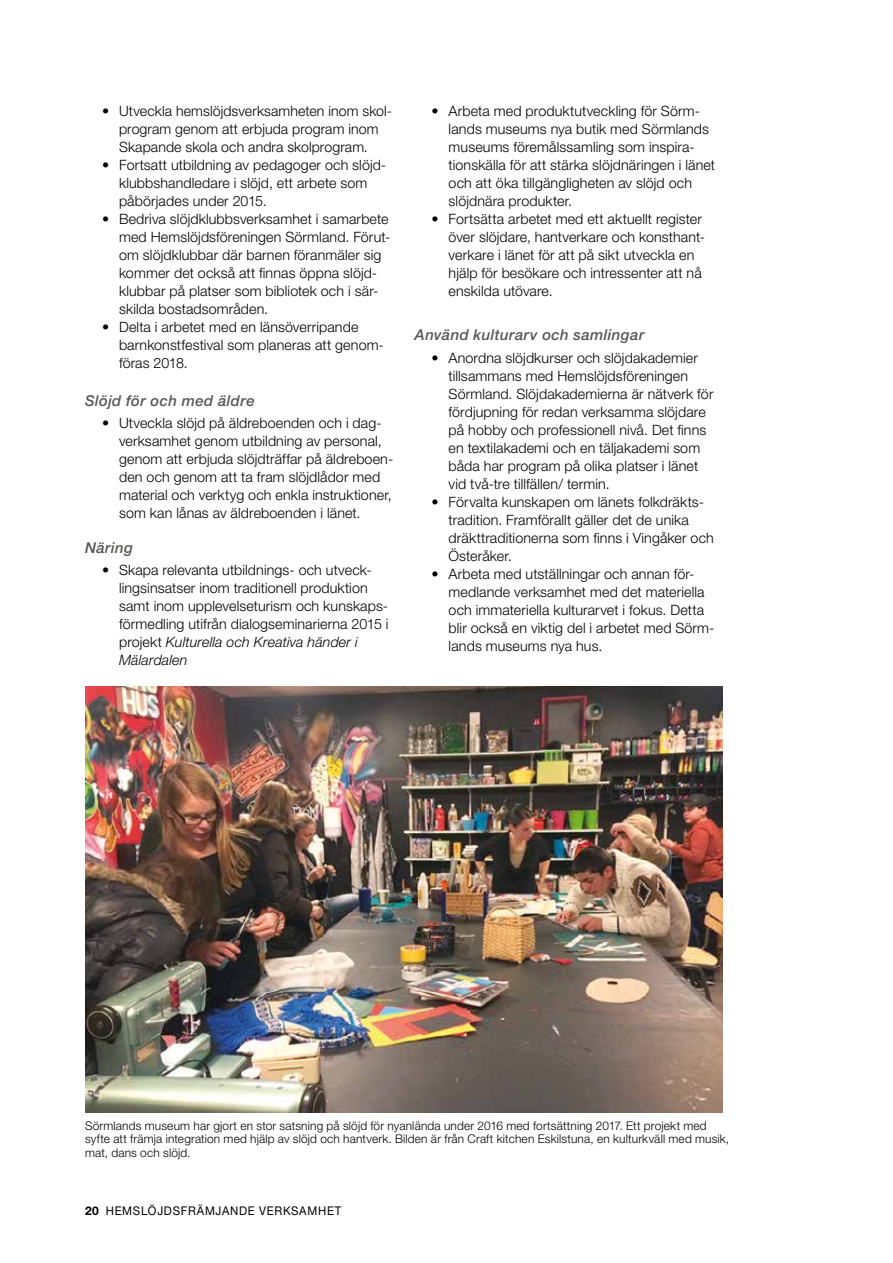
<style>
.page{position:relative;width:893px;height:1263px;background:#fff}
.page>*{position:absolute;margin:0;border:0;box-sizing:border-box;transform-origin:0 0}
.t1{font:italic 500 15px "Helvetica Neue LT Std";letter-spacing:.025em;color:#575756}
.t2{font:300 14.25px/18px "Helvetica Neue LT Std";letter-spacing:.01em;color:#000}
.t3{font:300 12px/13.5px "Helvetica Neue LT Std";letter-spacing:.015em;color:#000}
.t4{font:12px "Helvetica Neue LT Std";letter-spacing:.065em;color:#000;scale:.95 1}
.s1{font-style:italic}
.s2{font-weight:700}
</style>
<div class="page">
<img style="left:85px;top:687px;width:638px;height:425px">
<p class="t2" style="left:102px;top:102px;width:291px;text-align:center">• Utveckla hemslöjdsverksamheten inom skol&shy;program genom att erbjuda program inom<br>Skapande skola och andra skolprogram.</p>
<p class="t2" style="left:119px;top:156px;width:269px;text-indent:-17px">• Fortsatt utbildning av pedagoger och slöjd&shy;klubbshandledare i slöjd, ett arbete som påbörjades under 2015.</p>
<p class="t2" style="left:119px;top:210px;width:273px;text-indent:-17px">• Bedriva slöjdklubbsverksamhet i samarbete med Hemslöjdsföreningen Sörmland. Förut&shy;om slöjdklubbar där barnen föranmäler sig kommer det också att finnas öppna slöjd&shy;klubbar på platser som bibliotek och i sär&shy;skilda bostadsområden.</p>
<p class="t2" style="left:119px;top:318px;width:266px;text-indent:-17px">• Delta i arbetet med en länsöverripande barnkonstfestival som planeras att genom&shy;föras 2018.</p>
<p class="t1" style="left:85px;top:392px;width:171px">Slöjd för och med äldre</p>
<p class="t2" style="left:119px;top:414px;width:276px;text-indent:-17px">• Utveckla slöjd på äldreboenden och i dag&shy;verksamhet genom utbildning av personal, genom att erbjuda slöjdträffar på äldreboen&shy;den och genom att ta fram slöjdlådor med material och verktyg och enkla instruktioner, som kan lånas av äldreboenden i länet.</p>
<p class="t1" style="left:85px;top:538px;width:49px">Näring</p>
<p class="t2" style="left:119px;top:560px;width:271px;text-indent:-17px">• Skapa relevanta utbildnings- och utveck&shy;lingsinsatser inom traditionell produktion samt inom upplevelseturism och kunskaps&shy;förmedling utifrån dialogseminarierna 2015 i projekt <span class="s1">Kulturella och Kreativa händer i Mälardalen</span></p>
<p class="t2" style="left:449px;top:102px;width:268px;text-indent:-17px">• Arbeta med produktutveckling för Sörm&shy;lands museums nya butik med Sörmlands museums föremålssamling som inspira&shy;tionskälla för att stärka slöjdnäringen i länet och att öka tillgängligheten av slöjd och slöjdnära produkter.</p>
<p class="t2" style="left:449px;top:210px;width:258px;text-indent:-17px">• Fortsätta arbetet med ett aktuellt register över slöjdare, hantverkare och konsthant&shy;verkare i länet för att på sikt utveckla en hjälp för besökare och intressenter att nå enskilda utövare.</p>
<p class="t1" style="left:415px;top:326px;width:231px">Använd kulturarv och samlingar</p>
<p class="t2" style="left:449px;top:348px;width:266px;text-indent:-17px">• Anordna slöjdkurser och slöjdakademier tillsammans med Hemslöjdsföreningen Sörmland. Slöjdakademierna är nätverk för fördjupning för redan verksamma slöjdare på hobby och professionell nivå. Det finns en textilakademi och en täljakademi som båda har program på olika platser i länet vid två-tre tillfällen/ termin.</p>
<p class="t2" style="left:449px;top:492px;width:267px;text-indent:-17px">• Förvalta kunskapen om länets folkdräkts&shy;tradition. Framförallt gäller det de unika dräkttraditionerna som finns i Vingåker och Österåker.</p>
<p class="t2" style="left:449px;top:564px;width:267px;text-indent:-17px">• Arbeta med utställningar och annan för&shy;medlande verksamhet med det materiella och immateriella kulturarvet i fokus. Detta blir också en viktig del i arbetet med Sörm&shy;lands museums nya hus.</p>
<p class="t3" style="left:85px;top:1118px;width:646px">Sörmlands museum har gjort en stor satsning på slöjd för nyanlända under 2016 med fortsättning 2017. Ett projekt med syfte att främja integration med hjälp av slöjd och hantverk. Bilden är från Craft kitchen Eskilstuna, en kulturkväll med musik, mat, dans och slöjd.</p>
<p class="t4" style="left:85px;top:1203px;width:271px"><span class="s2">20</span> HEMSLÖJDSFRÄMJANDE VERKSAMHET</p>
</div>
